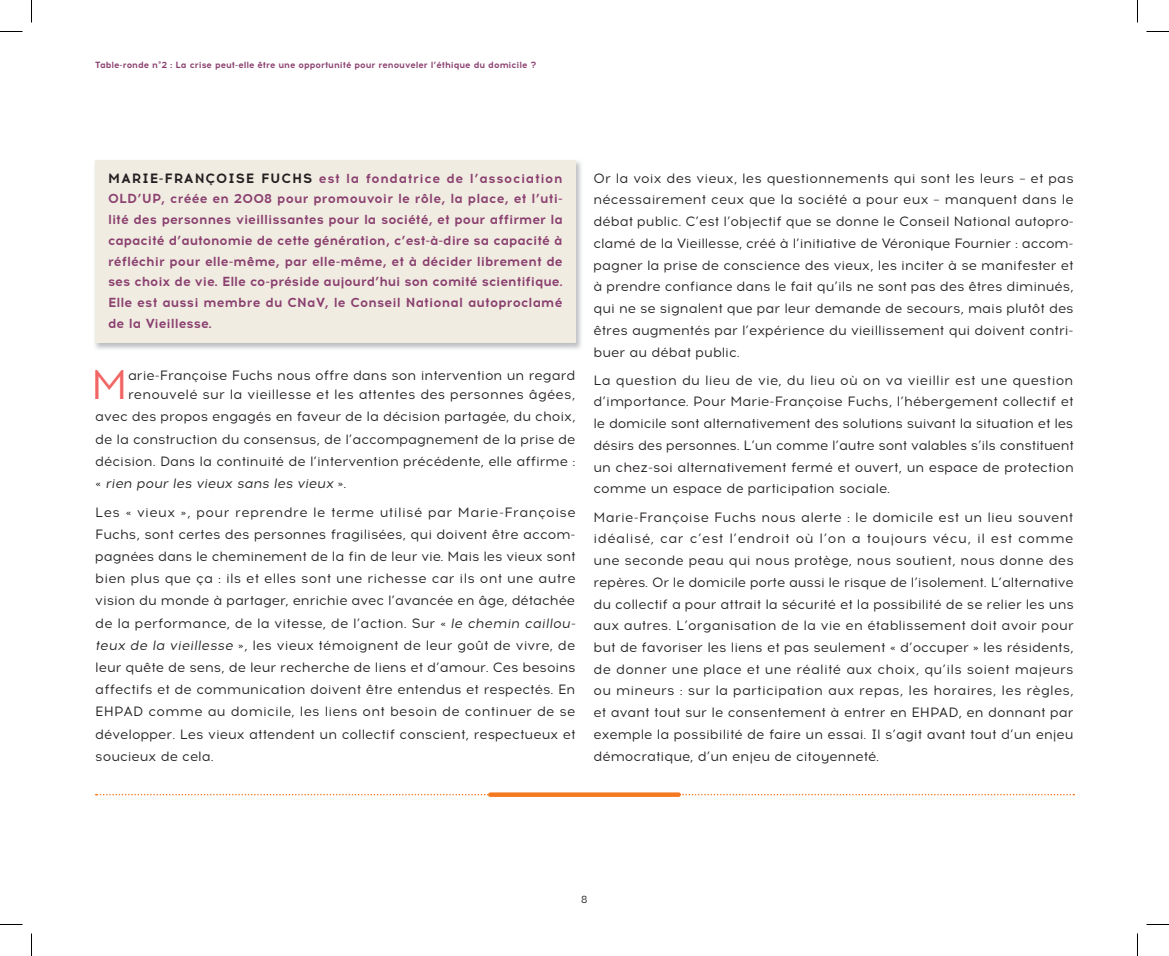
<style>
.page{position:relative;width:1169px;height:956px;background:#fff}
.page>*{position:absolute;margin:0;border:0;box-sizing:border-box;transform-origin:0 0}
.t1{font:41.4px "Acrom";color:#f16664}
.t2{font:13.5px/21.8px "Acrom";color:#231f20;text-align:justify}
.t3{font:700 13.2px/20.7px "Acrom";letter-spacing:.01em;color:#8a406f;text-align:justify}
.t4{font:10.5px "Acrom";color:#231f20}
.t5{font:700 9px "Acrom";color:#8a406f}
.s1{font-size:13.5px;color:#231f20}
</style>
<div class="page">
<img style="left:95px;top:160px;width:486px;height:189px">
<div style="left:95px;top:160px;width:480px;height:183px;background:#f1ece2"></div>
<svg style="left:96px;top:794px;width:978px;height:1px"></svg>
<div style="left:490px;top:792px;width:188px;height:5px;background:#f47921"></div>
<svg style="left:0;top:31px;width:22px;height:1px"></svg>
<svg style="left:1146px;top:31px;width:23px;height:1px"></svg>
<svg style="left:0;top:924px;width:22px;height:1px"></svg>
<svg style="left:1146px;top:924px;width:23px;height:1px"></svg>
<svg style="left:31px;top:0;width:1px;height:23px"></svg>
<svg style="left:31px;top:933px;width:1px;height:23px"></svg>
<svg style="left:1137px;top:0;width:1px;height:23px"></svg>
<svg style="left:1137px;top:933px;width:1px;height:23px"></svg>
<p class="t5" style="left:95px;top:58px;width:442px">Table-ronde n°2 : La crise peut-elle être une opportunité pour renouveler l’éthique du domicile ?</p>
<p class="t3" style="left:108px;top:168px;width:456px"><span class="s1">MARIE-FRANÇOISE FUCHS</span> est la fondatrice de l’association OLD’UP, créée en 2008 pour promouvoir le rôle, la place, et l’uti&shy;lité des personnes vieillissantes pour la société, et pour affirmer la capacité d’autonomie de cette génération, c’est-à-dire sa capacité à réfléchir pour elle-même, par elle-même, et à décider librement de ses choix de vie. Elle co-préside aujourd’hui son comité scientifique.<br>Elle est aussi membre du CNaV, le Conseil National autoproclamé de la Vieillesse.</p>
<h1 class="t1" style="left:91px;top:358px;width:38px">M</h1>
<p class="t2" style="left:128px;top:366px;width:449px;line-height:19.5px">arie-Françoise Fuchs nous offre dans son intervention un regard renouvelé sur la vieillesse et les attentes des personnes âgées,</p>
<p class="t2" style="left:95px;top:406px;width:482px;line-height:22.2px">avec des propos engagés en faveur de la décision partagée, du choix, de la construction du consensus, de l’accompagnement de la prise de décision. Dans la continuité de l’intervention précédente, elle affirme : « rien pour les vieux sans les vieux » .</p>
<p class="t2" style="left:95px;top:501px;width:484px;line-height:22.2px;text-align:left">Les « vieux », pour reprendre le terme utilisé par Marie-Françoise Fuchs, sont certes des personnes fragilisées, qui doivent être accom&shy;pagnées dans le cheminement de la fin de leur vie. Mais les vieux sont bien plus que ça : ils et elles sont une richesse car ils ont une autre vision du monde à partager, enrichie avec l’avancée en âge, détachée de la performance, de la vitesse, de l’action. Sur « le chemin caillou&shy;teux de la vieillesse », les vieux témoignent de leur goût de vivre, de leur quête de sens, de leur recherche de liens et d’amour. Ces besoins affectifs et de communication doivent être entendus et respectés. En EHPAD comme au domicile, les liens ont besoin de continuer de se développer. Les vieux attendent un collectif conscient, respectueux et soucieux de cela.</p>
<p class="t2" style="left:593px;top:168px;width:482px">Or la voix des vieux, les questionnements qui sont les leurs – et pas nécessairement ceux que la société a pour eux – manquent dans le débat public. C’est l’objectif que se donne le Conseil National autopro&shy;clamé de la Vieillesse, créé à l’initiative de Véronique Fournier : accom&shy;pagner la prise de conscience des vieux, les inciter à se manifester et à prendre confiance dans le fait qu’ils ne sont pas des êtres diminués, qui ne se signalent que par leur demande de secours, mais plutôt des êtres augmentés par l’expérience du vieillissement qui doivent contri&shy;buer au débat public.</p>
<p class="t2" style="left:593px;top:370px;width:482px">La question du lieu de vie, du lieu où on va vieillir est une question d’importance. Pour Marie-Françoise Fuchs, l’hébergement collectif et le domicile sont alternativement des solutions suivant la situation et les désirs des personnes. L’un comme l’autre sont valables s’ils constituent un chez-soi alternativement fermé et ouvert, un espace de protection comme un espace de participation sociale.</p>
<p class="t2" style="left:593px;top:506px;width:482px">Marie-Françoise Fuchs nous alerte : le domicile est un lieu souvent idéalisé, car c’est l’endroit où l’on a toujours vécu, il est comme une seconde peau qui nous protège, nous soutient, nous donne des repères. Or le domicile porte aussi le risque de l’isolement. L’alternative du collectif a pour attrait la sécurité et la possibilité de se relier les uns aux autres. L’organisation de la vie en établissement doit avoir pour but de favoriser les liens et pas seulement « d’occuper » les résidents, de donner une place et une réalité aux choix, qu’ils soient majeurs ou mineurs : sur la participation aux repas, les horaires, les règles, et avant tout sur le consentement à entrer en EHPAD, en donnant par exemple la possibilité de faire un essai. Il s’agit avant tout d’un enjeu démocratique, d’un enjeu de citoyenneté.</p>
<p class="t4" style="left:581px;top:892px;width:8px">8</p>
</div>
